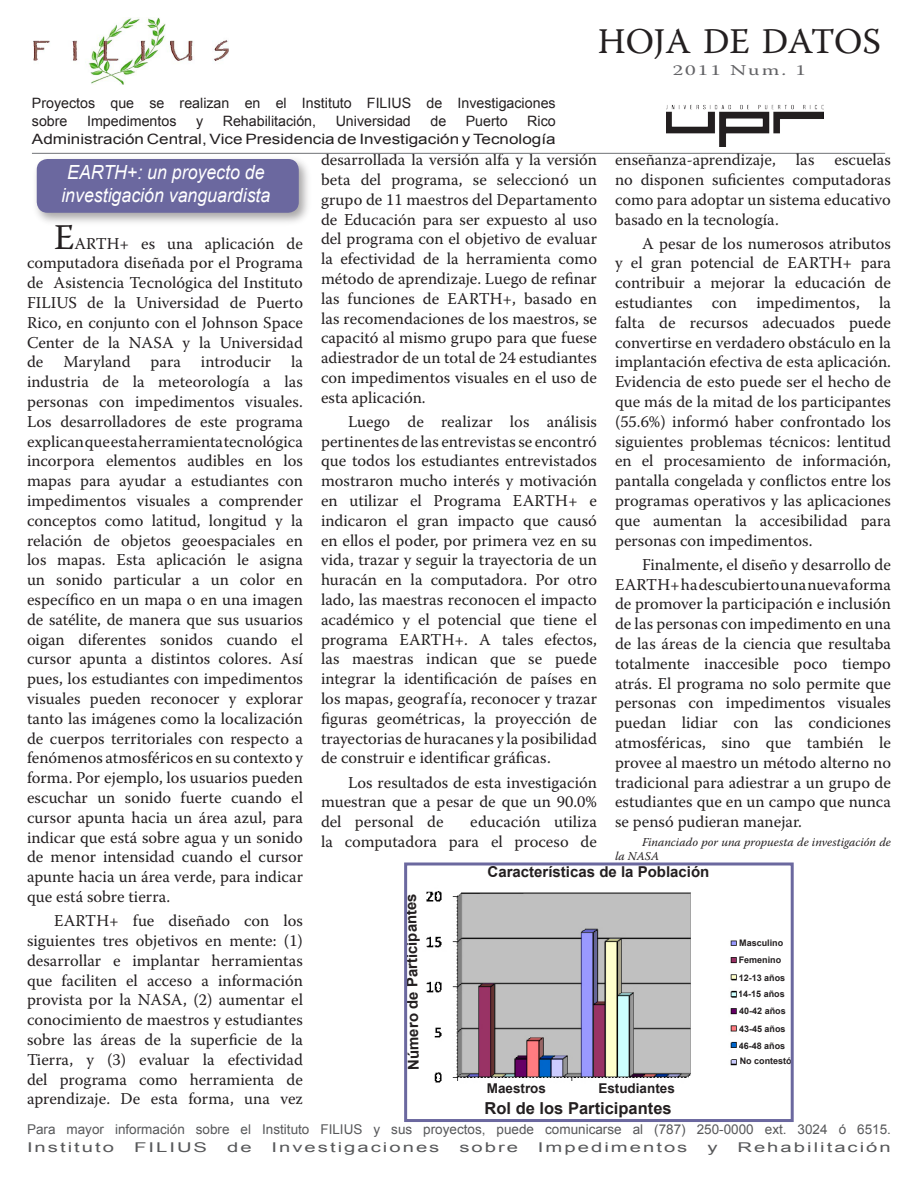
<style>
.page{position:relative;width:918px;height:1188px;background:#fff}
.page>*{position:absolute;margin:0;border:0;box-sizing:border-box;transform-origin:0 0}
.t1{font:36px "Warnock Pro";color:#231f20}
.t2{font:italic 19.5px/23.4px "Arial";color:#fff;scale:.91 1}
.Body_text{font:16.5px/19.8px "Warnock Pro";color:#231f20;text-align:justify}
.Body_text_with_dropc{font:16.5px/19.8px "Warnock Pro";color:#231f20;text-align:justify}
.Body_text-2{font:700 16.5px "Arial";color:#231f20}
.Body_text-3{font:700 15px "Arial";color:#231f20}
.t3{font:15px "Warnock Pro";letter-spacing:.1em;color:#636366;scale:1.4 1}
.t4{font:14.25px/18px "Arial";color:#231f20}
.t5{font:14.25px "Arial";color:#231f20;scale:1.2 1}
.t6{font:13.5px "Arial";color:#57585a}
.t7{font:13.5px "Arial";letter-spacing:.1em;color:#57585a;scale:1.5 1}
.Body_text-4{font:700 13.5px "Arial";color:#231f20}
.t8{font:13.5px "Arial";color:#57585a;scale:1.5 1}
.Body_text-5{font:italic 12px/14.4px "Warnock Pro";color:#231f20}
.Body_text-6{font:700 9px "Arial";color:#231f20}
.s1{font-size:36px}
</style>
<div class="page">
<img style="left:33px;top:17px;width:196px;height:67px">
<hr style="left:32px;top:153px;width:853px;height:1px;background:#808285">
<div style="left:32px;top:153px;width:281px;height:74px;background:#231f20;opacity:.4"></div>
<div style="left:37px;top:159px;width:262px;height:54px;background:#6b689f;border-radius:11px"></div>
<img style="left:666px;top:104px;width:157px;height:43px">
<img style="left:426px;top:891px;width:311px;height:192px">
<div style="left:404px;top:862px;width:390px;height:260px;border:3px solid #6b689f"></div>
<p class="t4" style="left:32px;top:94px;width:525px">Proyectos que se realizan en el Instituto FILIUS de Investigaciones sobre</p>
<p class="t4" style="left:87px;top:112px;width:91px">Impedimentos</p>
<p class="t4" style="left:196px;top:112px;width:9px">y</p>
<p class="t4" style="left:223px;top:112px;width:95px">Rehabilitación,</p>
<p class="t4" style="left:336px;top:112px;width:77px">Universidad</p>
<p class="t4" style="left:430px;top:112px;width:17px">de</p>
<p class="t4" style="left:466px;top:112px;width:43px">Puerto</p>
<p class="t4" style="left:527px;top:112px;width:30px">Rico</p>
<p class="t5" style="left:32px;top:130px;width:438px">Administración Central, Vice Presidencia de Investigación y Tecnología</p>
<p class="t1" style="left:598px;top:19px;width:285px">HOJA DE DATOS</p>
<p class="t3" style="left:673px;top:61px;width:97px">2011 Num. 1</p>
<p class="t2" style="left:61px;top:161px;width:231px">EARTH+: un proyecto de investigación vanguardista</p>
<p class="Body_text" style="left:615px;top:150px;width:278px">enseñanza-aprendizaje, las escuelas no disponen suficientes computadoras como para adoptar un sistema educativo basado en la tecnología.</p>
<p class="Body_text" style="left:615px;top:233px;width:278px;text-indent:27px">A pesar de los numerosos atributos y el gran potencial de EARTH+ para contribuir a mejorar la educación de estudiantes con impedimentos, la falta de recursos adecuados puede convertirse en verdadero obstáculo en la implantación efectiva de esta aplicación.<br>Evidencia de esto puede ser el hecho de que más de la mitad de los participantes (55.6%) informó haber confrontado los siguientes problemas técnicos: lentitud en el procesamiento de información, pantalla congelada y conflictos entre los programas operativos y las aplicaciones que aumentan la accesibilidad para personas con impedimentos.</p>
<p class="Body_text" style="left:615px;top:554px;width:278px;text-indent:27px">Finalmente, el diseño y desarrollo de EARTH+ ha descubierto una nueva forma de promover la participación e inclusión de las personas con impedimento en una de las áreas de la ciencia que resultaba totalmente inaccesible poco tiempo atrás. El programa no solo permite que personas con impedimentos visuales puedan lidiar con las condiciones atmosféricas, sino que también le provee al maestro un método alterno no tradicional para adiestrar a un grupo de estudiantes que en un campo que nunca se pensó pudieran manejar.</p>
<p class="Body_text-5" style="left:615px;top:835px;width:278px;text-indent:27px">Financiado por una propuesta de investigación de la NASA</p>
<p class="Body_text" style="left:321px;top:150px;width:278px">desarrollada la versión alfa y la versión beta del programa, se seleccionó un grupo de 11 maestros del Departamento de Educación para ser expuesto al uso del programa con el objetivo de evaluar la efectividad de la herramienta como método de aprendizaje. Luego de refinar las funciones de EARTH+, basado en las recomendaciones de los maestros, se capacitó al mismo grupo para que fuese adiestrador de un total de 24 estudiantes con impedimentos visuales en el uso de esta aplicación.</p>
<p class="Body_text" style="left:321px;top:411px;width:278px;text-indent:27px">Luego de realizar los análisis pertinentes de las entrevistas se encontró que todos los estudiantes entrevistados mostraron mucho interés y motivación en utilizar el Programa EARTH+ e indicaron el gran impacto que causó en ellos el poder, por primera vez en su vida, trazar y seguir la trayectoria de un huracán en la computadora. Por otro lado, las maestras reconocen el impacto académico y el potencial que tiene el programa EARTH+. A tales efectos, las maestras indican que se puede integrar la identificación de países en los mapas, geografía, reconocer y trazar figuras geométricas, la proyección de trayectorias de huracanes y la posibilidad de construir e identificar gráficas.</p>
<p class="Body_text" style="left:321px;top:772px;width:277px;text-indent:27px">Los resultados de esta investigación muestran que a pesar de que un 90.0% del personal de</p>
<p class="Body_text_with_dropc" style="left:27px;top:233px;width:278px;text-indent:27px"><span class="s1">E</span>ARTH+ es una aplicación de computadora diseñada por el Programa de Asistencia Tecnológica del Instituto FILIUS de la Universidad de Puerto Rico, en conjunto con el Johnson Space Center de la NASA y la Universidad de Maryland para introducir la industria de la meteorología a las personas con impedimentos visuales.<br>Los desarrolladores de este programa explican que esta herramienta tecnológica incorpora elementos audibles en los mapas para ayudar a estudiantes con impedimentos visuales a comprender conceptos como latitud, longitud y la relación de objetos geoespaciales en los mapas. Esta aplicación le asigna un sonido particular a un color en específico en un mapa o en una imagen de satélite, de manera que sus usuarios oigan diferentes sonidos cuando el cursor apunta a distintos colores. Así pues, los estudiantes con impedimentos visuales pueden reconocer y explorar tanto las imágenes como la localización de cuerpos territoriales con respecto a fenómenos atmosféricos en su contexto y forma. Por ejemplo, los usuarios pueden escuchar un sonido fuerte cuando el cursor apunta hacia un área azul, para indicar que está sobre agua y un sonido de menor intensidad cuando el cursor apunte hacia un área verde, para indicar que está sobre tierra.</p>
<p class="Body_text" style="left:27px;top:911px;width:278px;text-indent:27px">EARTH+ fue diseñado con los siguientes tres objetivos en mente: (1) desarrollar e implantar herramientas que faciliten el acceso a información provista por la NASA, (2) aumentar el conocimiento de maestros y estudiantes sobre las áreas de la superficie de la Tierra, y (3) evaluar la efectividad del programa como herramienta de aprendizaje. De esta forma, una vez</p>
<p class="t6" style="left:27px;top:1120px;width:865px">Para mayor información sobre el Instituto FILIUS y sus proyectos, puede comunicarse al (787) 250-0000 ext. 3024 ó 6515.</p>
<p class="t7" style="left:27px;top:1138px;width:60px">Instituto</p>
<p class="t8" style="left:134px;top:1138px;width:50px">FILIUS</p>
<p class="t8" style="left:227px;top:1138px;width:18px">de</p>
<p class="t7" style="left:272px;top:1138px;width:113px">Investigaciones</p>
<p class="t8" style="left:459px;top:1138px;width:41px">sobre</p>
<p class="t7" style="left:538px;top:1138px;width:101px">Impedimentos</p>
<p class="t8" style="left:707px;top:1138px;width:8px">y</p>
<p class="t7" style="left:737px;top:1138px;width:104px">Rehabilitación</p>
<p class="Body_text" style="left:321px;top:812px;width:278px;text-align:right">educación utiliza<br>la computadora para el proceso de</p>
<p class="Body_text-3" style="left:488px;top:862px;width:223px">Características de la Población</p>
<p class="Body_text-3" style="left:404px;top:1070px;width:178px;rotate:-91deg">Número de Participantes</p>
<p class="Body_text-6" style="left:739px;top:937px;width:46px">Masculino</p>
<p class="Body_text-6" style="left:739px;top:954px;width:44px">Femenino</p>
<p class="Body_text-6" style="left:739px;top:972px;width:48px">12-13 años</p>
<p class="Body_text-6" style="left:739px;top:1005px;width:48px">40-42 años</p>
<p class="Body_text-6" style="left:738px;top:988px;width:48px">14-15 años</p>
<p class="Body_text-6" style="left:739px;top:1023px;width:48px">43-45 años</p>
<p class="Body_text-6" style="left:739px;top:1040px;width:48px">46-48 años</p>
<p class="Body_text-6" style="left:740px;top:1055px;width:54px">No contestó</p>
<p class="Body_text-4" style="left:487px;top:1079px;width:61px">Maestros</p>
<p class="Body_text-4" style="left:598px;top:1080px;width:78px">Estudiantes</p>
<p class="Body_text-2" style="left:485px;top:1097px;width:189px">Rol de los Participantes</p>
</div>
